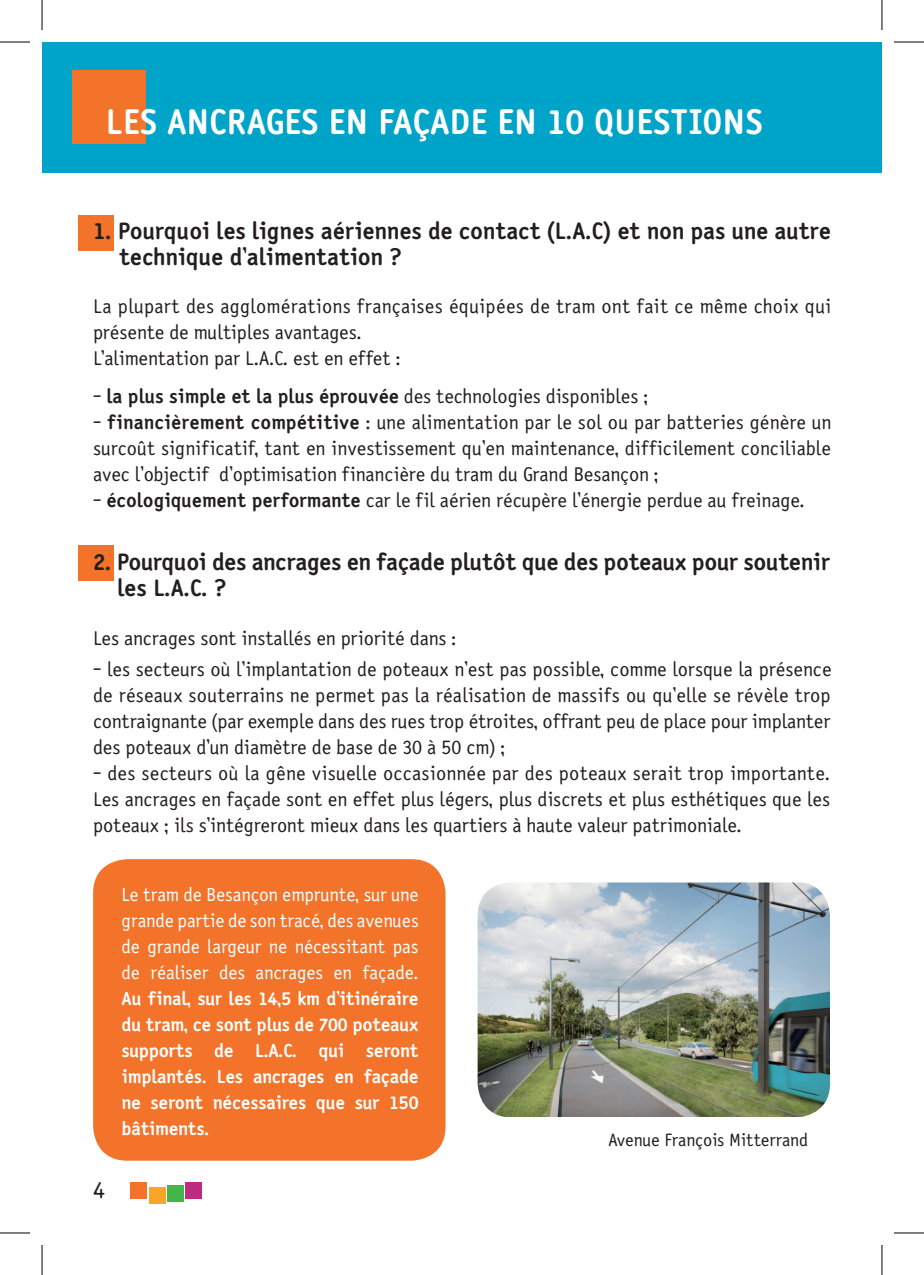
<style>
.page{position:relative;width:924px;height:1275px;background:#fff}
.page>*{position:absolute;margin:0;border:0;box-sizing:border-box;transform-origin:0 0}
.t1{font:700 36px "Saturday Sans ICG";color:#fff}
.t2{font:700 24px/26px "Saturday Sans ICG";letter-spacing:-.01em;color:#231f20}
.t3{font:24px "Saturday Sans ICG";color:#231f20}
.t4{font:20px/26px "Saturday Sans ICG";color:#231f20;text-align:justify}
.t5{font:700 19px/26px "Saturday Sans ICG";letter-spacing:-.01em;color:#fff;text-align:justify}
.t6{font:19px/26px "Saturday Sans ICG";color:#fff;text-align:justify}
.t7{font:18px "Saturday Sans ICG";color:#231f20}
.s1{font-weight:700}
</style>
<div class="page">
<div style="left:42px;top:42px;width:839px;height:130px;background:#00a4c8"></div>
<div style="left:72px;top:70px;width:73px;height:74px;background:#f3732a"></div>
<div style="left:93px;top:859px;width:352px;height:301px;background:#f3732a;border-radius:34px"></div>
<div style="left:79px;top:215px;width:35px;height:35px;background:#f3732a"></div>
<div style="left:79px;top:545px;width:35px;height:35px;background:#f3732a"></div>
<img style="left:477px;top:882px;width:352px;height:235px">
<div style="left:130px;top:1182px;width:17px;height:17px;background:#f3732a"></div>
<div style="left:149px;top:1187px;width:16px;height:16px;background:#f9a628"></div>
<div style="left:167px;top:1185px;width:17px;height:16px;background:#42b649"></div>
<div style="left:186px;top:1181px;width:16px;height:17px;background:#bf2b80"></div>
<hr style="left:0;top:42px;width:30px;height:1px;background:#000">
<hr style="left:893px;top:42px;width:30px;height:1px;background:#000">
<hr style="left:0;top:1232px;width:30px;height:1px;background:#000">
<hr style="left:893px;top:1232px;width:30px;height:1px;background:#000">
<hr style="left:42px;top:0;width:1px;height:30px;background:#000">
<hr style="left:42px;top:1245px;width:1px;height:30px;background:#000">
<hr style="left:881px;top:0;width:1px;height:30px;background:#000">
<hr style="left:881px;top:1245px;width:1px;height:30px;background:#000">
<h1 class="t1" style="left:106px;top:101px;width:583px">les an crages en façade en 10 question</h1>
<h1 class="t1" style="left:745px;top:101px;width:19px">s</h1>
<p class="t2" style="left:119px;top:217px;width:712px;text-indent:-26px">1. Pourquoi les lignes aériennes de contact (L.A.C) et non pas une autre technique d’alimentation ?</p>
<p class="t4" style="left:93px;top:293px;width:739px;text-align:left">La plupart des agglomérations françaises équipées de tram ont fait ce même choix qui présente de multiples avantages.<br>L’alimentation par L.A.C. est en effet :</p>
<p class="t4" style="left:93px;top:383px;width:556px">- <span class="s1">la plus simple et la plus éprouvée</span> des technologies disponibles ;</p>
<p class="t4" style="left:93px;top:409px;width:739px">- <span class="s1">financièrement compétitive</span> : une alimentation par le sol ou par batteries génère un surcoût significatif, tant en investissement qu’en maintenance, difficilement conciliable avec l’objectif d’optimisation financière du tram du Grand Besançon ;</p>
<p class="t4" style="left:93px;top:487px;width:713px">- <span class="s1">écologiquement performante</span> car le fil aérien récupère l’énergie perdue au freinage.</p>
<p class="t2" style="left:117px;top:549px;width:714px;text-indent:-24px">2. Pourquoi des ancrages en façade plutôt que des poteaux pour soutenir les L.A.C. ?</p>
<p class="t4" style="left:93px;top:625px;width:365px">Les ancrages sont installés en priorité dans :</p>
<p class="t4" style="left:93px;top:656px;width:739px">- les secteurs où l’implantation de poteaux n’est pas possible, comme lorsque la présence de réseaux souterrains ne permet pas la réalisation de massifs ou qu’elle se révèle trop contraignante (par exemple dans des rues trop étroites, offrant peu de place pour implanter des poteaux d’un diamètre de base de 30 à 50 cm) ;</p>
<p class="t4" style="left:93px;top:760px;width:738px">- des secteurs où la gêne visuelle occasionnée par des poteaux serait trop importante.<br>Les ancrages en façade sont en effet plus légers, plus discrets et plus esthétiques que les poteaux ; ils s’intégreront mieux dans les quartiers à haute valeur patrimoniale.</p>
<p class="t6" style="left:121px;top:881px;width:298px">Le tram de Besançon emprunte, sur une grande partie de son tracé, des avenues de grande largeur ne nécessitant pas de réaliser des ancrages en façade.</p>
<p class="t5" style="left:121px;top:985px;width:298px">Au final, sur les 14,5 km d’itinéraire du tram, ce sont plus de 700 poteaux supports de L.A.C. qui seront implantés. Les ancrages en façade ne seront nécessaires que sur 150 bâtiments.</p>
<p class="t3" style="left:93px;top:1176px;width:13px">4</p>
<p class="t7" style="left:608px;top:1129px;width:201px">Avenue François Mitterrand</p>
</div>
